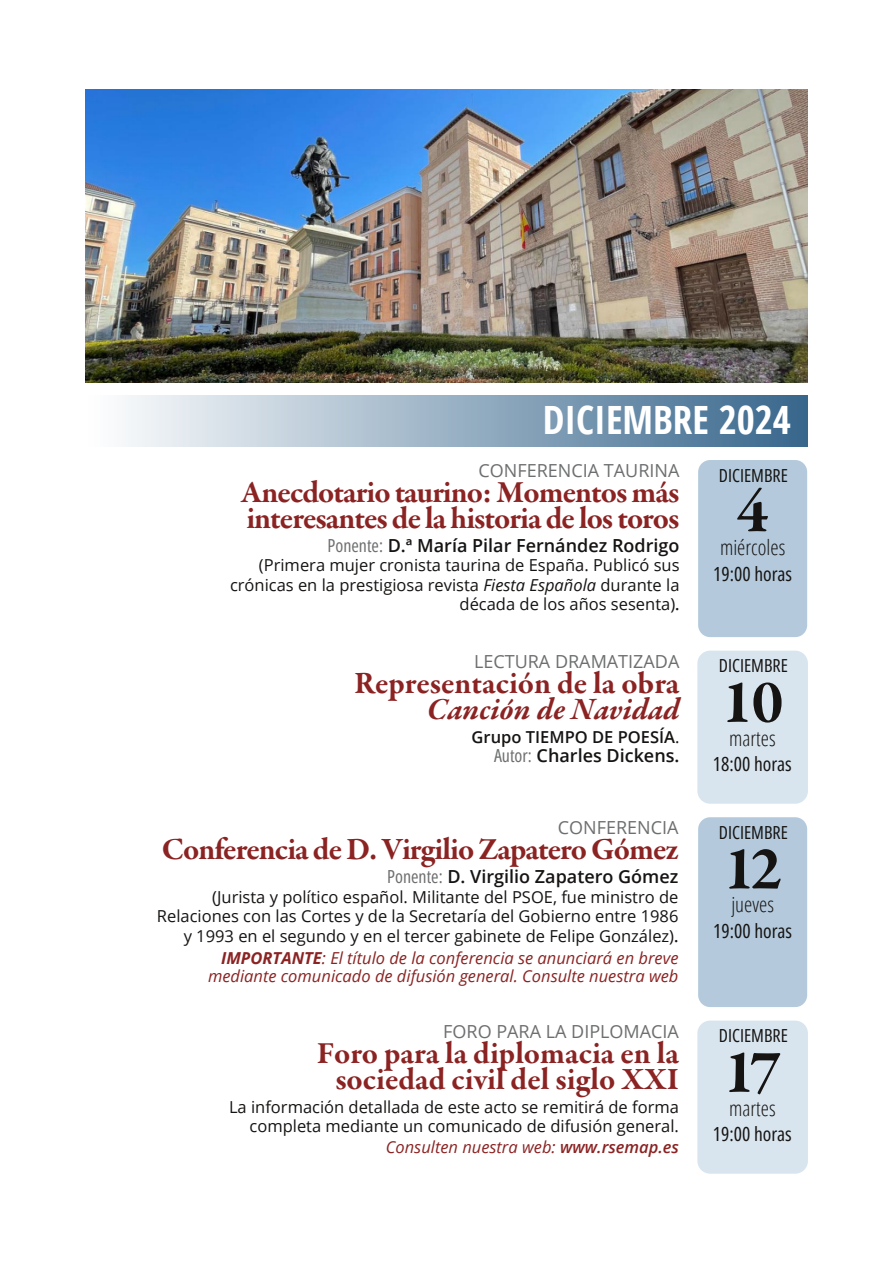
<style>
.page{position:relative;width:893px;height:1263px;background:#fff}
.page>*{position:absolute;margin:0;border:0;box-sizing:border-box;transform-origin:0 0}
.t1{font:700 63px "Garamond Premr Pro";color:#161413}
.t2{font:700 condensed 39px "Open Sans";color:#fff}
.t3{font:700 31.5px/25.5px "Garamond Premr Pro";letter-spacing:-.03em;color:#8b2323}
.t4{font:700 31.5px/25.5px "Garamond Premr Pro";color:#8b2323;text-align:center}
.t5{font:italic 700 31.5px "Garamond Premr Pro";color:#8b2323}
.t6{font:300 condensed 21px "Open Sans";color:#161413}
.t7{font:19.5px "Open Sans Condensed";color:#161413}
.t8{font:600 18px "Open Sans";color:#161413}
.t9{font:18px "Open Sans";color:#6d6e6f}
.t10{font:18px "Open Sans Condensed";color:#161413}
.t11{font:16.5px/19.5px "Open Sans";color:#161413;text-align:right}
.t12{font:italic 16.5px/18px "Open Sans";color:#8b2323;text-align:right}
.t13{font:600 16.5px "Open Sans";color:#161413}
.s1{font-family:"Open Sans Condensed";font-weight:400;color:#6d6e6f}
.s2{font-style:italic}
.s3{font-family:"Garamond Premr Pro";font-size:21px}
.s4{font-weight:400}
.s5{font-weight:700}
.s6{font-weight:600}
</style>
<div class="page">
<div style="left:697px;top:459px;width:111px;height:179px;background:#b4cadc;border-radius:13px"></div>
<div style="left:697px;top:458px;width:112px;height:181px;border:2px solid #fff;border-radius:13px"></div>
<div style="left:697px;top:651px;width:111px;height:153px;background:#d9e5ee;border-radius:13px"></div>
<div style="left:697px;top:816px;width:111px;height:192px;background:#b4cadc;border-radius:13px"></div>
<div style="left:697px;top:816px;width:112px;height:192px;border:2px solid #fff;border-radius:13px"></div>
<div style="left:697px;top:1020px;width:111px;height:154px;background:#d9e5ee;border-radius:13px"></div>
<div style="left:85px;top:395px;width:723px;height:51px;background:linear-gradient(to right,#fff,#37668c)"></div>
<img style="left:85px;top:89px;width:723px;height:294px">
<h2 class="t2" style="left:543px;top:392px;width:250px">DICIEMBRE 2024</h2>
<p class="t9" style="left:479px;top:457px;width:202px">CONFERENCIA TAURINA</p>
<h3 class="t3" style="left:241px;top:482px;width:440px">Anecdotario taurino: Momentos más interesantes de la historia de los toros</h3>
<p class="t8" style="left:328px;top:532px;width:353px"><span class="s1">Ponente:</span> D.ª María Pilar Fernández Rodrigo</p>
<p class="t11" style="left:230px;top:555px;width:451px">(Primera mujer cronista taurina de España. Publicó sus crónicas en la prestigiosa revista <span class="s2">Fiesta Española</span> durante la década de los años sesenta)<span class="s3">.</span></p>
<p class="t9" style="left:474px;top:649px;width:207px">LECTURA DRAMATIZADA</p>
<h3 class="t4" style="left:354px;top:674px;width:327px">Representación de la obra</h3>
<h3 class="t5" style="left:427px;top:696px;width:254px">Canción de Navidad</h3>
<p class="t13" style="left:472px;top:725px;width:209px">Grupo TIEMPO DE POESÍA<span class="s4">.</span></p>
<p class="t8" style="left:494px;top:743px;width:187px"><span class="s1">Autor:</span> Charles Dickens.</p>
<p class="t9" style="left:558px;top:814px;width:122px">CONFERENCIA</p>
<h3 class="t3" style="left:162px;top:839px;width:518px">Conferencia de D. Virgilio Zapatero Gómez</h3>
<p class="t8" style="left:387px;top:864px;width:293px"><span class="s1">Ponente:</span> D. Virgilio Zapatero Gómez</p>
<p class="t11" style="left:157px;top:887px;width:523px">(Jurista y político español. Militante del PSOE, fue ministro de<br>Relaciones con las Cortes y de la Secretaría del Gobierno entre 1986 y 1993 en el segundo y en el tercer gabinete de Felipe González)<span class="s3">.</span></p>
<p class="t12" style="left:208px;top:949px;width:472px"><span class="s5">IMPORTANTE</span>: El título de la conferencia se anunciará en breve mediante comunicado de difusión general. Consulte nuestra web</p>
<p class="t9" style="left:443px;top:1019px;width:237px">FORO PARA LA DIPLOMACIA</p>
<h3 class="t4" style="left:317px;top:1043px;width:364px">Foro para la diplomacia en la sociedad civil del siglo XXI</h3>
<p class="t11" style="left:229px;top:1097px;width:451px">La información detallada de este acto se remitirá de forma completa mediante un comunicado de difusión general.</p>
<p class="t12" style="left:386px;top:1138px;width:295px">Consulten nuestra web: <span class="s6">www.rsemap.es</span></p>
<p class="t10" style="left:719px;top:462px;width:71px">DICIEMBRE</p>
<h1 class="t1" style="left:737px;top:485px;width:33px">4</h1>
<p class="t6" style="left:720px;top:533px;width:67px">miércoles</p>
<p class="t7" style="left:713px;top:560px;width:80px">19:00 horas</p>
<p class="t10" style="left:719px;top:653px;width:71px">DICIEMBRE</p>
<h1 class="t1" style="left:721px;top:676px;width:63px">10</h1>
<p class="t6" style="left:729px;top:723px;width:48px">martes</p>
<p class="t7" style="left:713px;top:750px;width:80px">18:00 horas</p>
<p class="t10" style="left:719px;top:819px;width:71px">DICIEMBRE</p>
<h1 class="t1" style="left:723px;top:843px;width:60px">12</h1>
<p class="t6" style="left:731px;top:890px;width:44px">jueves</p>
<p class="t7" style="left:713px;top:917px;width:80px">19:00 horas</p>
<p class="t10" style="left:719px;top:1023px;width:71px">DICIEMBRE</p>
<h1 class="t1" style="left:723px;top:1046px;width:60px">17</h1>
<p class="t6" style="left:729px;top:1093px;width:48px">martes</p>
<p class="t7" style="left:713px;top:1120px;width:80px">19:00 horas</p>
</div>
